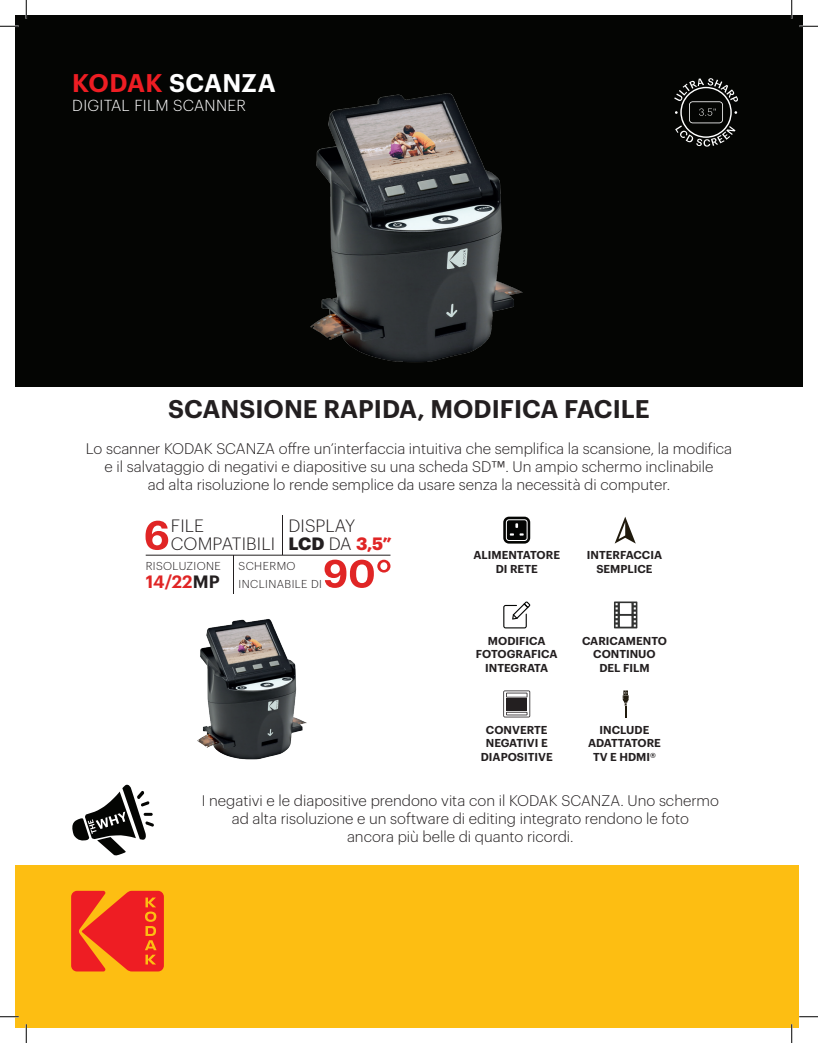
<style>
.page{position:relative;width:818px;height:1043px;background:#fff}
.page>*{position:absolute;margin:0;border:0;box-sizing:border-box;transform-origin:0 0}
.t1{font:600 25px "Graphik";color:#231f20}
.t2{font:600 25px "Graphik";letter-spacing:.01em;color:#fff}
.t3{font:300 17.5px/17.5px "Graphik";letter-spacing:.005em;color:#231f20}
.t4{font:600 17.5px "Graphik";letter-spacing:.005em;color:#e02525}
.t5{font:300 15.62px "Graphik";letter-spacing:.01em;color:#fff}
.t6{font:300 15px/18px "Graphik";color:#231f20;text-align:center}
.t7{font:600 11.25px/13.5px "Graphik";color:#231f20;text-align:center}
.t8{font:300 11.25px/17.5px "Graphik";letter-spacing:.035em;color:#231f20}
.s1{color:#ee1d23}
.s2{font-family:"Univers LT Std"}
.s3{font-weight:700}
.s4{font-weight:700;color:#e02525}
.s5{color:#231f20}
</style>
<div class="page">
<div style="left:15px;top:865px;width:783px;height:163px;background:#fdbe12"></div>
<svg style="left:71px;top:890px;width:93px;height:81px"></svg>
<div style="left:15px;top:15px;width:787px;height:371px;background:#040503"></div>
<svg style="left:72px;top:784px;width:82px;height:72px"></svg>
<img style="left:310px;top:93px;width:213px;height:270px">
<img style="left:197px;top:619px;width:110px;height:141px">
<svg style="left:674px;top:78px;width:64px;height:69px"></svg>
<hr style="left:233px;top:555px;width:1px;height:38px;background:#231f20">
<hr style="left:282px;top:515px;width:1px;height:40px;background:#231f20">
<svg style="left:324px;top:559px;width:66px;height:29px"></svg>
<svg style="left:145px;top:520px;width:23px;height:30px"></svg>
<svg style="left:503px;top:601px;width:27px;height:27px"></svg>
<svg style="left:614px;top:601px;width:23px;height:27px"></svg>
<svg style="left:622px;top:690px;width:6px;height:27px"></svg>
<svg style="left:615px;top:516px;width:20px;height:27px"></svg>
<svg style="left:503px;top:690px;width:27px;height:27px"></svg>
<div style="left:506px;top:698px;width:21px;height:13px;background:#231f20"></div>
<svg style="left:503px;top:516px;width:27px;height:27px"></svg>
<hr style="left:146px;top:555px;width:244px;height:1px;background:#231f20">
<svg style="left:0;top:25px;width:19px;height:2px"></svg>
<svg style="left:799px;top:25px;width:19px;height:2px"></svg>
<svg style="left:0;top:1015px;width:19px;height:2px"></svg>
<svg style="left:799px;top:1016px;width:19px;height:1px"></svg>
<svg style="left:25px;top:0;width:2px;height:19px"></svg>
<svg style="left:25px;top:1024px;width:2px;height:18px"></svg>
<svg style="left:790px;top:0;width:2px;height:19px"></svg>
<svg style="left:790px;top:1024px;width:2px;height:18px"></svg>
<h1 class="t2" style="left:72px;top:64px;width:205px"><span class="s1">KODAK</span> SCANZA</h1>
<p class="t5" style="left:72px;top:94px;width:175px">DIGITAL FILM SCANNER</p>
<h1 class="t1" style="left:168px;top:389px;width:483px">SCANSIONE RAPIDA, MODIFICA FACILE</h1>
<p class="t6" style="left:86px;top:439px;width:648px">Lo scanner KODAK SCANZA offre un’interfaccia intuitiva che semplifica la scansione, la modifica e il salvataggio di negativi e diapositive su una scheda SD<span class="s2">™</span>. Un ampio schermo inclinabile<br>ad alta risoluzione lo rende semplice da usare senza la necessità di computer.</p>
<p class="t3" style="left:171px;top:516px;width:106px">FILE<br>COMPATIBILI</p>
<p class="t3" style="left:288px;top:516px;width:105px">DISPLAY<br><span class="s3">LCD</span> DA <span class="s4">3,5”</span></p>
<p class="t8" style="left:146px;top:556px;width:77px">RISOLUZIONE</p>
<p class="t4" style="left:146px;top:568px;width:75px">14/22<span class="s5">MP</span></p>
<p class="t8" style="left:238px;top:556px;width:85px">SCHERMO<br>INCLINABILE DI</p>
<p class="t7" style="left:473px;top:547px;width:88px">ALIMENTATORE<br>DI RETE</p>
<p class="t7" style="left:587px;top:547px;width:77px">INTERFACCIA<br>SEMPLICE</p>
<p class="t7" style="left:476px;top:633px;width:83px">MODIFICA<br>FOTOGRAFICA<br>INTEGRATA</p>
<p class="t7" style="left:480px;top:722px;width:73px">CONVERTE<br>NEGATIVI E<br>DIAPOSITIVE</p>
<p class="t7" style="left:582px;top:633px;width:86px">CARICAMENTO<br>CONTINUO<br>DEL FILM</p>
<p class="t7" style="left:588px;top:722px;width:74px">INCLUDE<br>ADATTATORE<br>TV E HDMI®</p>
<p class="t6" style="left:202px;top:790px;width:519px">I negativi e le diapositive prendono vita con il KODAK SCANZA. Uno schermo ad alta risoluzione e un software di editing integrato rendono le foto<br>ancora più belle di quanto ricordi.</p>
</div>
